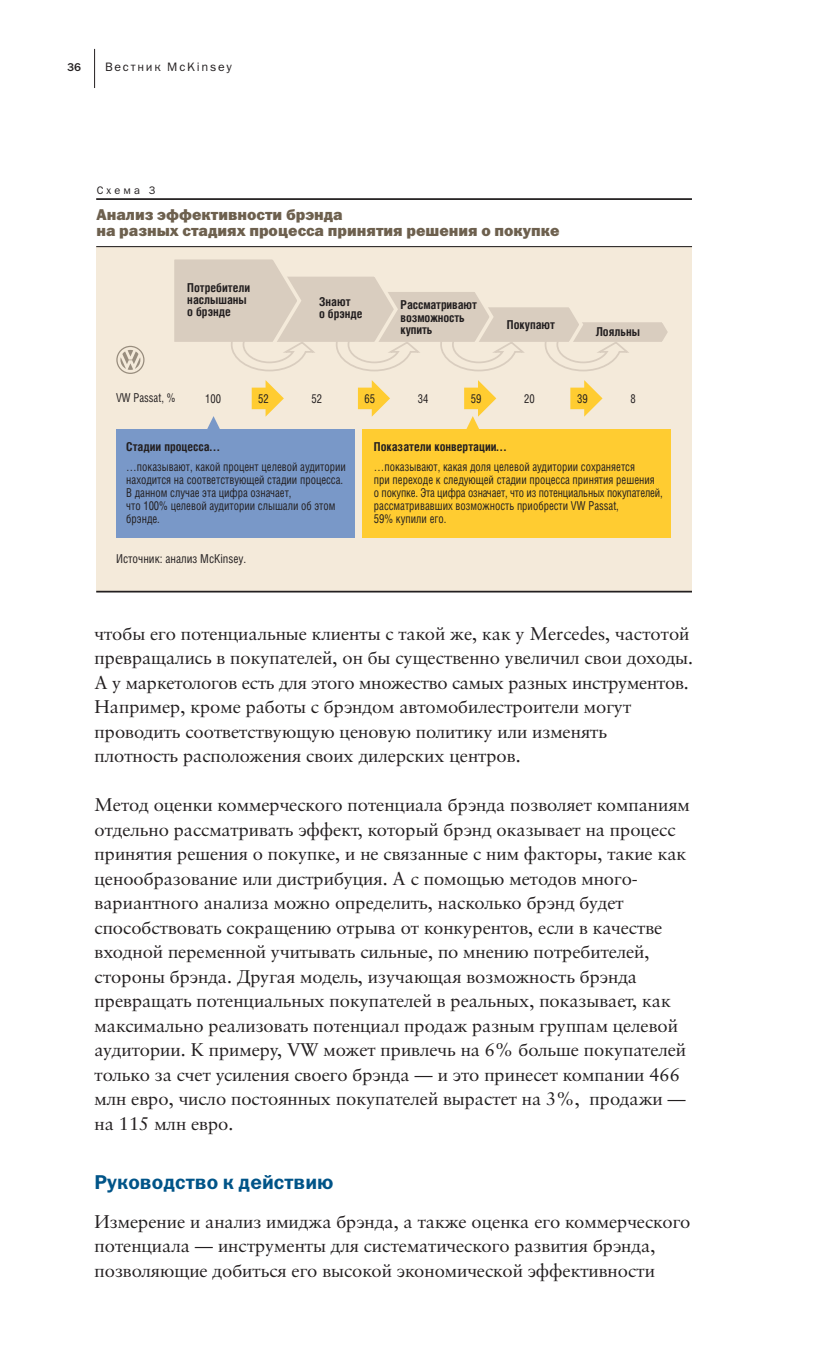
<style>
.page{position:relative;width:818px;height:1353px;background:#fff}
.page>*{position:absolute;margin:0;border:0;box-sizing:border-box;transform-origin:0 0}
.t1{font:20.12px "Franklin Gothic Demi C";color:#005488}
.t2{font:18.38px/24.5px "Sabon Cyr";color:#231f20}
.t3{font:15.75px/15.8px "Franklin Gothic Heavy C";color:#6d604e}
.t4{font:12.25px/13.1px "Helios Cond";color:#231f20;scale:.9 1}
.t5{font:700 12.25px/12.2px "Helios Cond";color:#231f20}
.t6{font:12.25px "Helios Cond";color:#231f20;scale:.95 1}
.t7{font:12.25px "Franklin Gothic Book C";letter-spacing:.15em;color:#231f20}
.t8{font:11.38px "Franklin Gothic Medium C";color:#231f20}
.t9{font:10.85px "Franklin Gothic Book C";letter-spacing:.29em;color:#231f20}
</style>
<div class="page">
<hr style="left:94px;top:49px;width:1px;height:39px;background:#231f20">
<div style="left:96px;top:246px;width:595px;height:345px;background:#f4eada"></div>
<hr style="left:96px;top:198px;width:595px;height:2px;background:#231f20">
<hr style="left:96px;top:591px;width:595px;height:1px;background:#231f20">
<hr style="left:96px;top:246px;width:595px;height:1px;background:#231f20">
<svg style="left:207px;top:416px;width:13px;height:13px"></svg>
<div style="left:116px;top:429px;width:239px;height:109px;background:#7998c8"></div>
<svg style="left:251px;top:380px;width:33px;height:37px"></svg>
<svg style="left:358px;top:380px;width:32px;height:37px"></svg>
<svg style="left:570px;top:380px;width:32px;height:37px"></svg>
<svg style="left:464px;top:380px;width:32px;height:49px"></svg>
<div style="left:362px;top:429px;width:308px;height:109px;background:#ffcc31"></div>
<svg style="left:116px;top:346px;width:28px;height:28px"></svg>
<svg style="left:174px;top:259px;width:494px;height:113px"></svg>
<p class="t8" style="left:67px;top:63px;width:16px">36</p>
<p class="t7" style="left:105px;top:63px;width:128px">Вестник McKinsey</p>
<p class="t9" style="left:97px;top:186px;width:60px">Схема 3</p>
<p class="t3" style="left:96px;top:208px;width:464px">Анализ эффективности брэнда<br>на разных стадиях процесса принятия решения о покупке</p>
<p class="t5" style="left:187px;top:281px;width:64px">Потребители наслышаны о брэнде</p>
<p class="t5" style="left:319px;top:295px;width:45px">Знают<br>о брэнде</p>
<p class="t5" style="left:400px;top:299px;width:78px">Рассматривают возможность купить</p>
<p class="t5" style="left:506px;top:319px;width:50px">Покупают</p>
<p class="t5" style="left:595px;top:325px;width:46px">Лояльны</p>
<p class="t4" style="left:116px;top:393px;width:67px">VW Passat, %</p>
<p class="t4" style="left:205px;top:393px;width:19px">100</p>
<p class="t4" style="left:258px;top:393px;width:13px">52</p>
<p class="t4" style="left:311px;top:393px;width:13px">52</p>
<p class="t4" style="left:364px;top:393px;width:13px">65</p>
<p class="t4" style="left:417px;top:393px;width:13px">34</p>
<p class="t4" style="left:470px;top:393px;width:13px">59</p>
<p class="t4" style="left:524px;top:393px;width:13px">20</p>
<p class="t4" style="left:577px;top:393px;width:13px">39</p>
<p class="t4" style="left:630px;top:393px;width:7px">8</p>
<p class="t5" style="left:126px;top:440px;width:95px">Стадии процесса…</p>
<p class="t4" style="left:126px;top:461px;width:245px">…показывают, какой процент целевой аудитории находится на соответствующей стадии процесса.<br>В данном случае эта цифра означает,<br>что 100% целевой аудитории слышали об этом брэнде.</p>
<p class="t6" style="left:116px;top:554px;width:138px">Источник: анализ McKinsey.</p>
<p class="t5" style="left:374px;top:440px;width:134px">Показатели конвертации…</p>
<p class="t4" style="left:374px;top:461px;width:322px">…показывают, какая доля целевой аудитории сохраняется<br>при переходе к следующей стадии процесса принятия решения о покупке. Эта цифра означает, что из потенциальных покупателей, рассматривавших возможность приобрести VW Passat,<br>59% купили его.</p>
<p class="t2" style="left:94px;top:623px;width:600px">чтобы его потенциальные клиенты с такой же, как у Mercedes, частотой превращались в покупателей, он бы существенно увеличил свои доходы.<br>А у маркетологов есть для этого множество самых разных инструментов.<br>Например, кроме работы с брэндом автомобилестроители могут проводить соответствующую ценовую политику или изменять плотность расположения своих дилерских центров.</p>
<p class="t2" style="left:94px;top:794px;width:596px">Метод оценки коммерческого потенциала брэнда позволяет компаниям отдельно рассматривать эффект, который брэнд оказывает на процесс принятия решения о покупке, и не связанные с ним факторы, такие как ценообразование или дистрибуция. А с помощью методов много&shy;вариантного анализа можно определить, насколько брэнд будет способствовать сокращению отрыва от конкурентов, если в качестве входной переменной учитывать сильные, по мнению потребителей, стороны брэнда. Другая модель, изучающая возможность брэнда превращать потенциальных покупателей в реальных, показывает, как максимально реализовать потенциал продаж разным группам целевой аудитории. К примеру, VW может привлечь на 6% больше покупателей только за счет усиления своего брэнда — и это принесет компании 466 млн евро, число постоянных покупателей вырастет на 3%, продажи — на 115 млн евро.</p>
<p class="t1" style="left:94px;top:1175px;width:240px">Руководство к действию</p>
<p class="t2" style="left:94px;top:1211px;width:597px">Измерение и анализ имиджа брэнда, а также оценка его коммерческого потенциала — инструменты для систематического развития брэнда, позволяющие добиться его высокой экономической эффективности</p>
</div>
